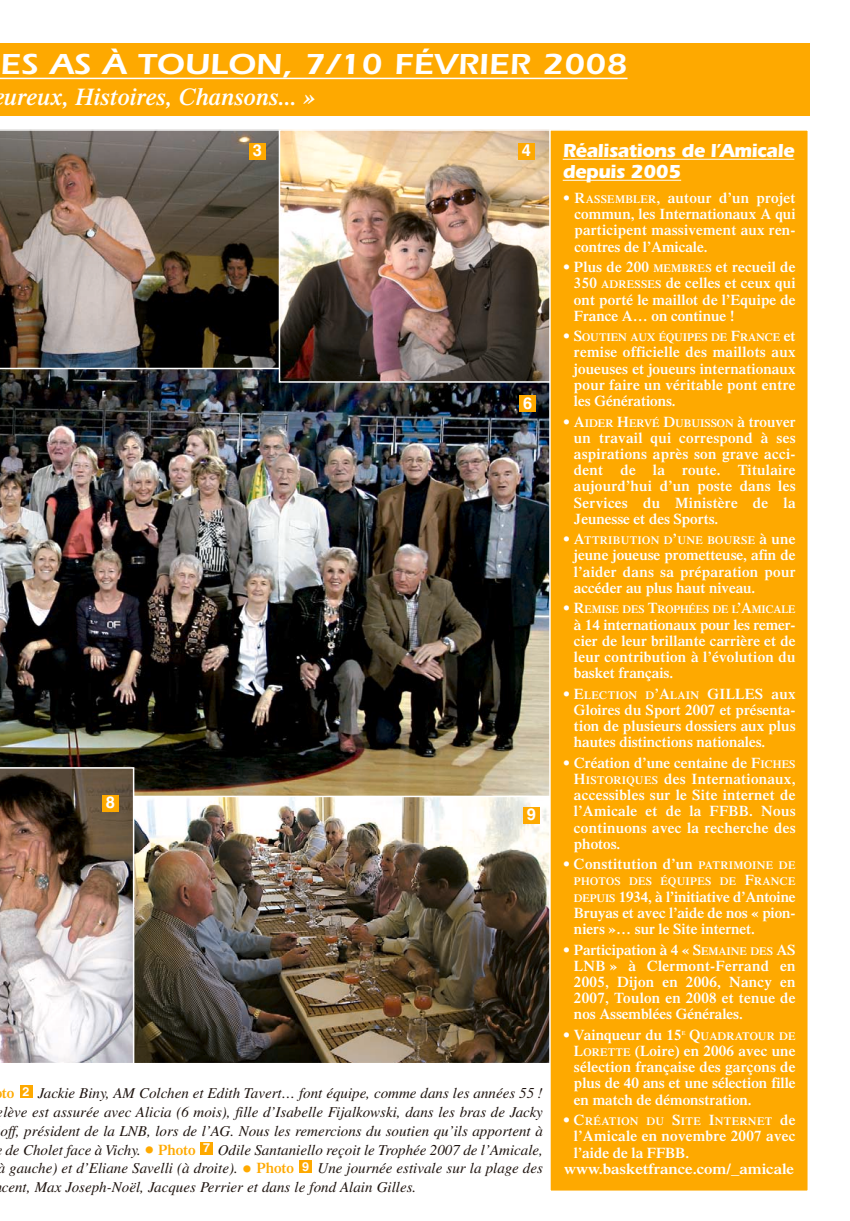
<style>
.page{position:relative;width:850px;height:1221px;background:#fff}
.page>*{position:absolute;margin:0;border:0;box-sizing:border-box;transform-origin:0 0}
.t1{font:600 30px "Itc Eras";color:#fff;scale:1.12 1}
.t2{font:italic 600 24px "Times";color:#fff}
.t3{font:700 19.5px/21px "Itc Eras";letter-spacing:-.025em;color:#fff}
.t4{font:700 16.35px "Helvetica";color:#fff}
.t5{font:600 15px/16.2px "Times";letter-spacing:.005em;color:#fff;text-align:justify}
.t6{font:italic 15px/18.8px "Times";color:#1f140f}
.t7{font:600 15px "Times";letter-spacing:.005em;color:#fff;scale:1.11 1}
.t8{font:600 15px "Times";color:#fea900}
.t9{font:700 12.45px "Helvetica";color:#fff}
.t10{font:600 11.25px "Times";letter-spacing:.01em;color:#fff}
.t11{font:600 5.7px "Times";color:#fff}
.s1{font-weight:600;font-style:normal;font-size:21px;color:#fea900}
.s2{font-weight:600;font-style:normal;color:#fea900}
.s3{font-size:11.25px}
.s4{font-size:15px}
</style>
<div class="page">
<img style="left:0;top:43px;width:810px;height:1148px">
<h1 class="t1" style="left:0;top:54px;width:561px">ES AS À TOULON, 7/10 FÉVRIER 2008</h1>
<h2 class="t2" style="left:4px;top:88px;width:313px">ureux, Histoires, Chansons... »</h2>
<p class="t4" style="left:253px;top:145px;width:11px">3</p>
<p class="t4" style="left:521px;top:144px;width:11px">4</p>
<p class="t4" style="left:106px;top:796px;width:11px">8</p>
<p class="t4" style="left:523px;top:397px;width:11px">6</p>
<p class="t4" style="left:526px;top:808px;width:11px">9</p>
<p class="t9" style="left:23px;top:1086px;width:8px">2</p>
<p class="t8" style="left:2px;top:1087px;width:14px">to</p>
<p class="t6" style="left:38px;top:1085px;width:506px">Jackie Biny, AM Colchen et Edith Tavert… font équipe, comme dans les années 55 !</p>
<p class="t6" style="left:-3px;top:1103px;width:547px">elève est assurée avec Alicia (6 mois), fille d’Isabelle Fijalkowski, dans les bras de Jacky</p>
<p class="t6" style="left:1px;top:1122px;width:543px">off, président de la LNB, lors de l’AG. Nous les remercions du soutien qu’ils apportent à</p>
<p class="t6" style="left:5px;top:1141px;width:192px">de Cholet face à Vichy. <span class="s1">•</span> <span class="s2">Photo</span></p>
<p class="t9" style="left:203px;top:1142px;width:8px">7</p>
<p class="t6" style="left:-2px;top:1141px;width:546px;text-indent:220px">Odile Santaniello reçoit le Trophée 2007 de l’Amicale, à gauche) et d’Eliane Savelli (à droite). <span class="s1">•</span> <span class="s2">Photo</span></p>
<p class="t9" style="left:302px;top:1161px;width:8px">9</p>
<p class="t6" style="left:2px;top:1160px;width:542px;text-indent:315px">Une journée estivale sur la plage des cent, Max Joseph-Noël, Jacques Perrier et dans le fond Alain Gilles.</p>
<h3 class="t3" style="left:562px;top:142px;width:233px">Réalisations de l’Amicale depuis 2005</h3>
<p class="t5" style="left:574px;top:191px;width:222px;text-indent:-12px">• R<span class="s3">ASSEMBLER</span>, autour d’un projet commun, les Internationaux A qui participent massivement aux ren&shy;contres de l’Amicale.</p>
<p class="t5" style="left:573px;top:260px;width:223px;text-indent:-11px">• Plus de 200 <span class="s3">MEMBRES</span> et recueil de 350 <span class="s3">ADRESSES</span> de celles et ceux qui ont porté le maillot de l’Equipe de France A… on continue !</p>
<p class="t10" style="left:562px;top:333px;width:234px"><span class="s4">• S</span>OUTIEN AUX ÉQUIPES DE <span class="s4">F</span>RANCE <span class="s4">et</span></p>
<p class="t5" style="left:573px;top:345px;width:223px">remise officielle des maillots aux joueuses et joueurs internationaux pour faire un véritable pont entre les Générations.</p>
<p class="t10" style="left:562px;top:418px;width:234px"><span class="s4">• A</span>IDER <span class="s4">H</span>ERVÉ <span class="s4">D</span>UBUISSON <span class="s4">à trouver</span></p>
<p class="t5" style="left:573px;top:431px;width:223px">un travail qui correspond à ses aspirations après son grave acci&shy;dent de la route. Titulaire aujourd’hui d’un poste dans les Services du Ministère de la Jeunesse et des Sports.</p>
<p class="t10" style="left:562px;top:536px;width:234px"><span class="s4">• A</span>TTRIBUTION D<span class="s4">’</span>UNE BOURSE <span class="s4">à une</span></p>
<p class="t5" style="left:573px;top:548px;width:223px">jeune joueuse prometteuse, afin de l’aider dans sa préparation pour accéder au plus haut niveau.</p>
<p class="t10" style="left:562px;top:605px;width:234px"><span class="s4">• R</span>EMISE DES <span class="s4">T</span>ROPHÉES DE L<span class="s4">’A</span>MICALE</p>
<p class="t5" style="left:573px;top:617px;width:223px">à 14 internationaux pour les remer&shy;cier de leur brillante carrière et de leur contribution à l’évolution du basket français.</p>
<p class="t5" style="left:573px;top:686px;width:223px;text-indent:-11px">• E<span class="s3">LECTION D</span>’A<span class="s3">LAIN</span> GILLES aux Gloires du Sport 2007 et présenta&shy;tion de plusieurs dossiers aux plus hautes distinctions nationales.</p>
<p class="t5" style="left:573px;top:756px;width:223px;text-indent:-11px">• Création d’une centaine de F<span class="s3">ICHES </span>H<span class="s3">ISTORIQUES</span> des Internationaux, accessibles sur le Site internet de l’Amicale et de la FFBB. Nous continuons avec la recherche des photos.</p>
<p class="t5" style="left:562px;top:857px;width:234px">• Constitution d’un <span class="s3">PATRIMOINE DE</span></p>
<p class="t10" style="left:573px;top:877px;width:223px">PHOTOS DES ÉQUIPES DE <span class="s4">F</span>RANCE</p>
<p class="t5" style="left:573px;top:889px;width:223px"><span class="s3">DEPUIS</span> 1934, à l’initiative d’Antoine Bruyas et avec l’aide de nos « pion&shy;niers »… sur le Site internet.</p>
<p class="t5" style="left:573px;top:942px;width:223px;text-indent:-11px">• Participation à 4 « S<span class="s3">EMAINE DES</span> AS LNB » à Clermont-Ferrand en 2005, Dijon en 2006, Nancy en 2007, Toulon en 2008 et tenue de nos Assemblées Générales.</p>
<p class="t5" style="left:562px;top:1027px;width:120px">• Vainqueur du 15</p>
<p class="t11" style="left:681px;top:1030px;width:5px">E</p>
<p class="t10" style="left:689px;top:1031px;width:107px"><span class="s4">Q</span>UADRATOUR DE</p>
<p class="t5" style="left:573px;top:1044px;width:223px">L<span class="s3">ORETTE</span> (Loire) en 2006 avec une sélection française des garçons de plus de 40 ans et une sélection fille en match de démonstration.</p>
<p class="t10" style="left:562px;top:1117px;width:234px"><span class="s4">• C</span>RÉATION DU <span class="s4">S</span>ITE <span class="s4">I</span>NTERNET <span class="s4">de</span></p>
<p class="t5" style="left:573px;top:1129px;width:223px">l’Amicale en novembre 2007 avec</p>
<p class="t5" style="left:573px;top:1145px;width:116px">l’aide de la FFBB.</p>
<p class="t7" style="left:564px;top:1162px;width:208px">www.basketfrance.com/_amicale</p>
</div>
